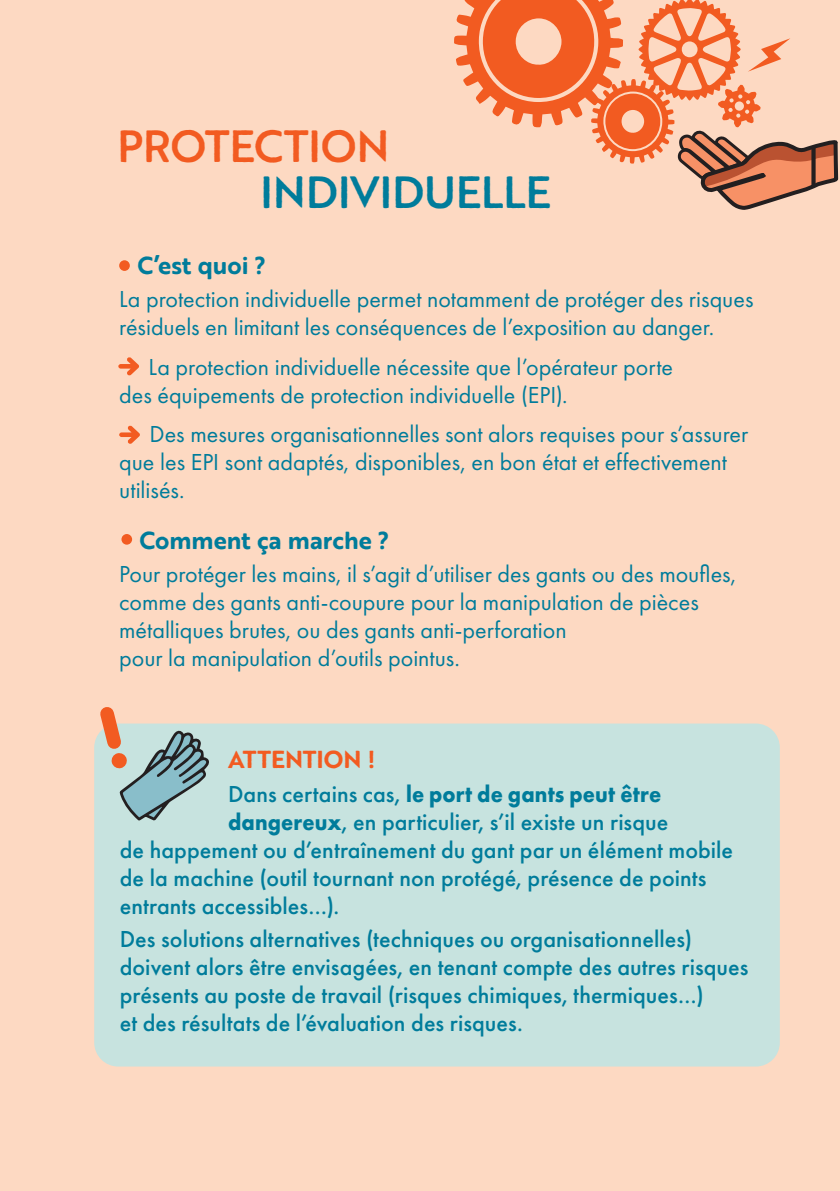
<style>
.page{position:relative;width:840px;height:1191px;background:#fff}
.page>*{position:absolute;margin:0;border:0;box-sizing:border-box;transform-origin:0 0}
.t1{font:500 44px "Brother 1816 Printed";letter-spacing:-.01em;color:#007c9b}
.t2{font:500 44px "Brother 1816 Printed";letter-spacing:-.01em;color:#f25b21}
.t3{font:24px/28px "Futura PT";color:#007c9b}
.t4{font:500 24px/28px "Futura PT";color:#007c9b}
.t5{font:700 24px "Futura PT";letter-spacing:.005em;color:#007c9b;scale:.9 1}
.t6{font:700 24px "Brother 1816 Printed";color:#007c9b}
.t7{font:700 24px "Brother 1816 Printed";letter-spacing:-.01em;color:#f25b21}
.s1{font-weight:500}
.s2{font-weight:700}
</style>
<div class="page">
<div style="left:0;top:0;width:839px;height:1191px;background:#fdd9c2"></div>
<div style="left:94px;top:723px;width:685px;height:343px;background:#c7e3df;border-radius:24px"></div>
<svg style="left:454px;top:0;width:336px;height:177px"></svg>
<svg style="left:698px;top:139px;width:141px;height:604px"></svg>
<svg style="left:811px;top:146px;width:4px;height:41px"></svg>
<svg style="left:94px;top:707px;width:116px;height:113px"></svg>
<div style="left:119px;top:260px;width:11px;height:11px;background:#f25b21;border-radius:50%"></div>
<div style="left:121px;top:534px;width:11px;height:10px;background:#f25b21;border-radius:50%"></div>
<svg style="left:118px;top:357px;width:21px;height:18px"></svg>
<svg style="left:119px;top:425px;width:21px;height:19px"></svg>
<h1 class="t2" style="left:117px;top:113px;width:274px">PROTECTION</h1>
<h1 class="t1" style="left:260px;top:158px;width:292px">INDIVIDUELLE</h1>
<p class="t6" style="left:137px;top:247px;width:130px">C’est quoi ?</p>
<p class="t3" style="left:119px;top:285px;width:635px">La protection individuelle permet notamment de protéger des risques résiduels en limitant les conséquences de l’exposition au danger.</p>
<p class="t3" style="left:119px;top:352px;width:555px;text-indent:29px">La protection individuelle nécessite que l’opérateur porte des équipements de protection individuelle (EPI).</p>
<p class="t3" style="left:119px;top:420px;width:630px;text-indent:30px">Des mesures organisationnelles sont alors requises pour s’assurer que les EPI sont adaptés, disponibles, en bon état et effectivement utilisés.</p>
<p class="t6" style="left:139px;top:522px;width:251px">Comment ça marche ?</p>
<p class="t3" style="left:119px;top:560px;width:618px">Pour protéger les mains, il s’agit d’utiliser des gants ou des moufles, comme des gants anti-coupure pour la manipulation de pièces métalliques brutes, ou des gants anti-perforation<br>pour la manipulation d’outils pointus.</p>
<p class="t7" style="left:228px;top:741px;width:149px">ATTENTION !</p>
<p class="t5" style="left:228px;top:778px;width:482px"><span class="s1">Dans certains cas,</span> le port de gants peut être</p>
<p class="t4" style="left:228px;top:807px;width:441px"><span class="s2">dangereux</span>, en particulier, s’il existe un risque</p>
<p class="t4" style="left:120px;top:835px;width:614px">de happement ou d’entraînement du gant par un élément mobile</p>
<p class="t4" style="left:120px;top:863px;width:588px">de la machine (outil tournant non protégé, présence de points</p>
<p class="t4" style="left:120px;top:891px;width:221px">entrants accessibles…).</p>
<p class="t4" style="left:120px;top:925px;width:630px">Des solutions alternatives (techniques ou organisationnelles) doivent alors être envisagées, en tenant compte des autres risques présents au poste de travail (risques chimiques, thermiques…)<br>et des résultats de l’évaluation des risques.</p>
</div>
